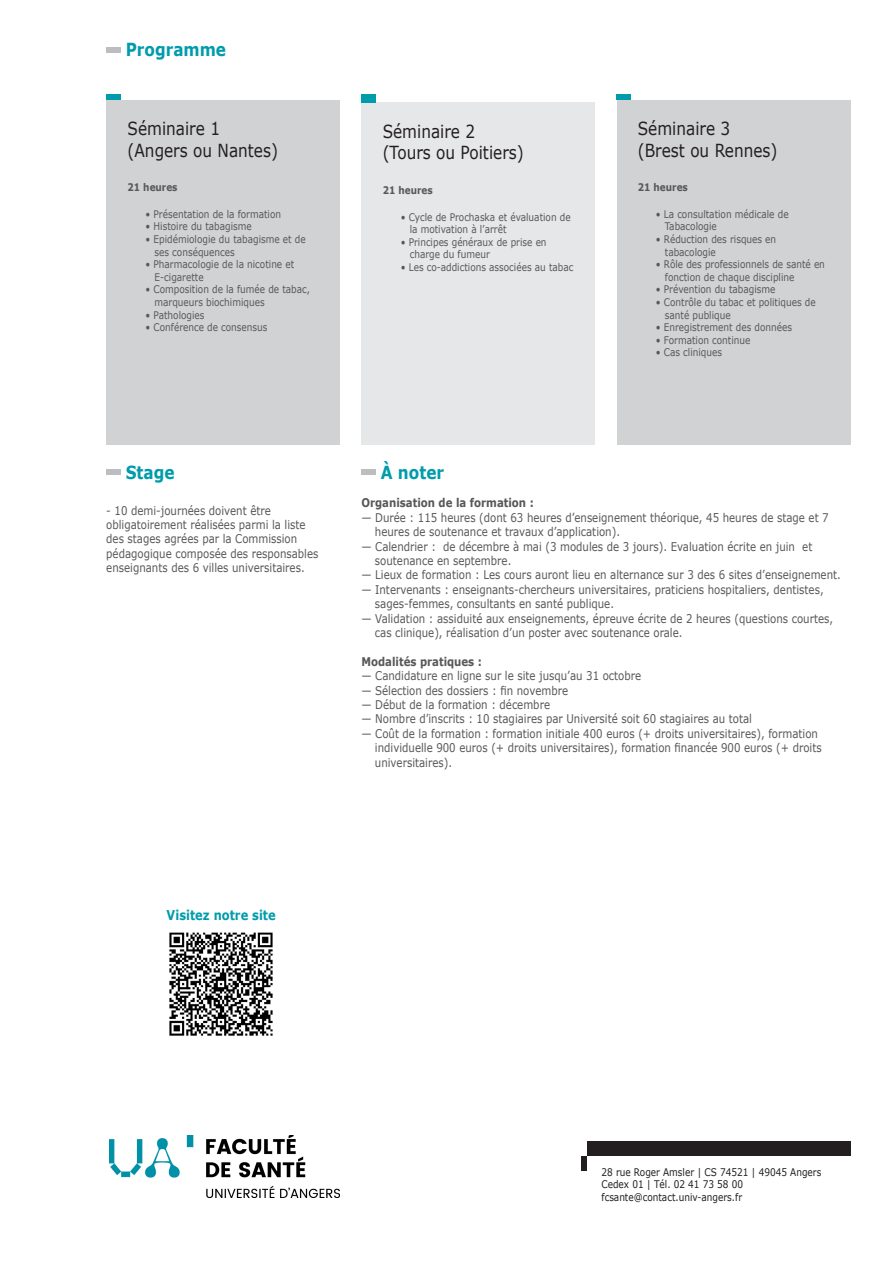
<style>
.page{position:relative;width:893px;height:1263px;background:#fff}
.page>*{position:absolute;margin:0;border:0;box-sizing:border-box;transform-origin:0 0}
.t1{font:18px "Verdana";color:#231f20;scale:.85 1}
.t2{font:700 18px "Verdana";color:#009cac;scale:.85 1}
.t3{font:700 13.5px "Verdana";color:#009cac;scale:.85 1}
.t4{font:12px/14.4px "Verdana";color:#57585a;scale:.85 1}
.t5{font:700 12px "Verdana";color:#57585a;scale:.85 1}
.t6{font:10.5px/12.6px "Verdana";color:#57585a;scale:.85 1}
.t7{font:10.5px/12.6px "Verdana";color:#231f20;scale:.85 1}
.t8{font:700 10.5px "Verdana";color:#57585a;scale:.85 1}
</style>
<div class="page">
<div style="left:581px;top:1156px;width:6px;height:14px;background:#231f20"></div>
<div style="left:587px;top:1142px;width:263px;height:14px;background:#231f20"></div>
<div style="left:106px;top:47px;width:14px;height:6px;background:#bcbdc0"></div>
<img style="left:110px;top:1135px;width:230px;height:62px">
<div style="left:361px;top:469px;width:15px;height:6px;background:#bcbdc0"></div>
<div style="left:106px;top:100px;width:234px;height:345px;background:#d1d2d4"></div>
<div style="left:106px;top:94px;width:14px;height:6px;background:#009cac"></div>
<div style="left:361px;top:103px;width:234px;height:342px;background:#e6e7e9"></div>
<div style="left:361px;top:94px;width:15px;height:9px;background:#009cac"></div>
<img style="left:169px;top:932px;width:104px;height:104px">
<div style="left:106px;top:469px;width:14px;height:6px;background:#bcbdc0"></div>
<div style="left:617px;top:100px;width:233px;height:345px;background:#d1d2d4"></div>
<div style="left:617px;top:94px;width:14px;height:6px;background:#009cac"></div>
<h1 class="t2" style="left:126px;top:37px;width:120px">Programme</h1>
<p class="t1" style="left:128px;top:116px;width:110px">Séminaire 1</p>
<p class="t1" style="left:128px;top:138px;width:178px">(Angers ou Nantes)</p>
<p class="t8" style="left:128px;top:179px;width:60px">21 heures</p>
<p class="t6" style="left:146px;top:208px;width:161px">• Présentation de la formation</p>
<p class="t6" style="left:146px;top:220px;width:127px">• Histoire du tabagisme</p>
<p class="t6" style="left:155px;top:233px;width:179px;text-indent:-9px">• Epidémiologie du tabagisme et de ses conséquences</p>
<p class="t6" style="left:155px;top:258px;width:166px;text-indent:-9px">• Pharmacologie de la nicotine et<br>E-cigarette</p>
<p class="t6" style="left:155px;top:283px;width:184px;text-indent:-9px">• Composition de la fumée de tabac, marqueurs biochimiques</p>
<p class="t6" style="left:146px;top:308px;width:71px">• Pathologies</p>
<p class="t6" style="left:146px;top:321px;width:145px">• Conférence de consensus</p>
<p class="t2" style="left:126px;top:459px;width:59px">Stage</p>
<p class="t4" style="left:106px;top:503px;width:251px">- 10 demi-journées doivent être obligatoirement réalisées parmi la liste des stages agrées par la Commission pédagogique composée des responsables enseignants des 6 villes universitaires.</p>
<p class="t1" style="left:383px;top:119px;width:110px">Séminaire 2</p>
<p class="t1" style="left:383px;top:140px;width:167px">(Tours ou Poitiers)</p>
<p class="t8" style="left:383px;top:182px;width:60px">21 heures</p>
<p class="t6" style="left:410px;top:210px;width:191px;text-indent:-9px">• Cycle de Prochaska et évaluation de la motivation à l’arrêt</p>
<p class="t6" style="left:410px;top:235px;width:163px;text-indent:-9px">• Principes généraux de prise en charge du fumeur</p>
<p class="t6" style="left:401px;top:261px;width:205px">• Les co-addictions associées au tabac</p>
<p class="t1" style="left:638px;top:116px;width:110px">Séminaire 3</p>
<p class="t1" style="left:638px;top:138px;width:166px">(Brest ou Rennes)</p>
<p class="t8" style="left:638px;top:179px;width:60px">21 heures</p>
<p class="t6" style="left:665px;top:208px;width:147px;text-indent:-9px">• La consultation médicale de<br>Tabacologie</p>
<p class="t6" style="left:665px;top:233px;width:133px;text-indent:-9px">• Réduction des risques en tabacologie</p>
<p class="t6" style="left:665px;top:258px;width:190px;text-indent:-9px">• Rôle des professionnels de santé en fonction de chaque discipline</p>
<p class="t6" style="left:656px;top:283px;width:142px">• Prévention du tabagisme</p>
<p class="t6" style="left:665px;top:296px;width:179px;text-indent:-9px">• Contrôle du tabac et politiques de santé publique</p>
<p class="t6" style="left:656px;top:321px;width:162px">• Enregistrement des données</p>
<p class="t6" style="left:656px;top:334px;width:113px">• Formation continue</p>
<p class="t6" style="left:656px;top:346px;width:79px">• Cas cliniques</p>
<p class="t2" style="left:381px;top:459px;width:76px">À noter</p>
<p class="t5" style="left:361px;top:494px;width:204px">Organisation de la formation :</p>
<p class="t4" style="left:375px;top:510px;width:535px;text-indent:-14px">— Durée : 115 heures (dont 63 heures d’enseignement théorique, 45 heures de stage et 7 heures de soutenance et travaux d’application).</p>
<p class="t4" style="left:375px;top:539px;width:516px;text-indent:-14px">— Calendrier : de décembre à mai (3 modules de 3 jours). Evaluation écrite en juin et soutenance en septembre.</p>
<p class="t4" style="left:361px;top:568px;width:565px">— Lieux de formation : Les cours auront lieu en alternance sur 3 des 6 sites d’enseignement.</p>
<p class="t4" style="left:375px;top:582px;width:529px;text-indent:-14px">— Intervenants : enseignants-chercheurs universitaires, praticiens hospitaliers, dentistes, sages-femmes, consultants en santé publique.</p>
<p class="t4" style="left:375px;top:611px;width:541px;text-indent:-14px">— Validation : assiduité aux enseignements, épreuve écrite de 2 heures (questions courtes, cas clinique), réalisation d’un poster avec soutenance orale.</p>
<p class="t5" style="left:361px;top:653px;width:143px">Modalités pratiques :</p>
<p class="t4" style="left:361px;top:668px;width:331px">— Candidature en ligne sur le site jusqu’au 31 octobre</p>
<p class="t4" style="left:361px;top:683px;width:245px">— Sélection des dossiers : fin novembre</p>
<p class="t4" style="left:361px;top:697px;width:223px">— Début de la formation : décembre</p>
<p class="t4" style="left:361px;top:712px;width:461px">— Nombre d’inscrits : 10 stagiaires par Université soit 60 stagiaires au total</p>
<p class="t4" style="left:375px;top:726px;width:527px;text-indent:-14px">— Coût de la formation : formation initiale 400 euros (+ droits universitaires), formation individuelle 900 euros (+ droits universitaires), formation financée 900 euros (+ droits universitaires).</p>
<p class="t3" style="left:167px;top:905px;width:130px">Visitez notre site</p>
<p class="t7" style="left:601px;top:1165px;width:260px">28 rue Roger Amsler | CS 74521 | 49045 Angers<br>Cedex 01 | Tél. 02 41 73 58 00</p>
<p class="t7" style="left:601px;top:1191px;width:167px">fcsante@contact.univ-angers.fr</p>
</div>
